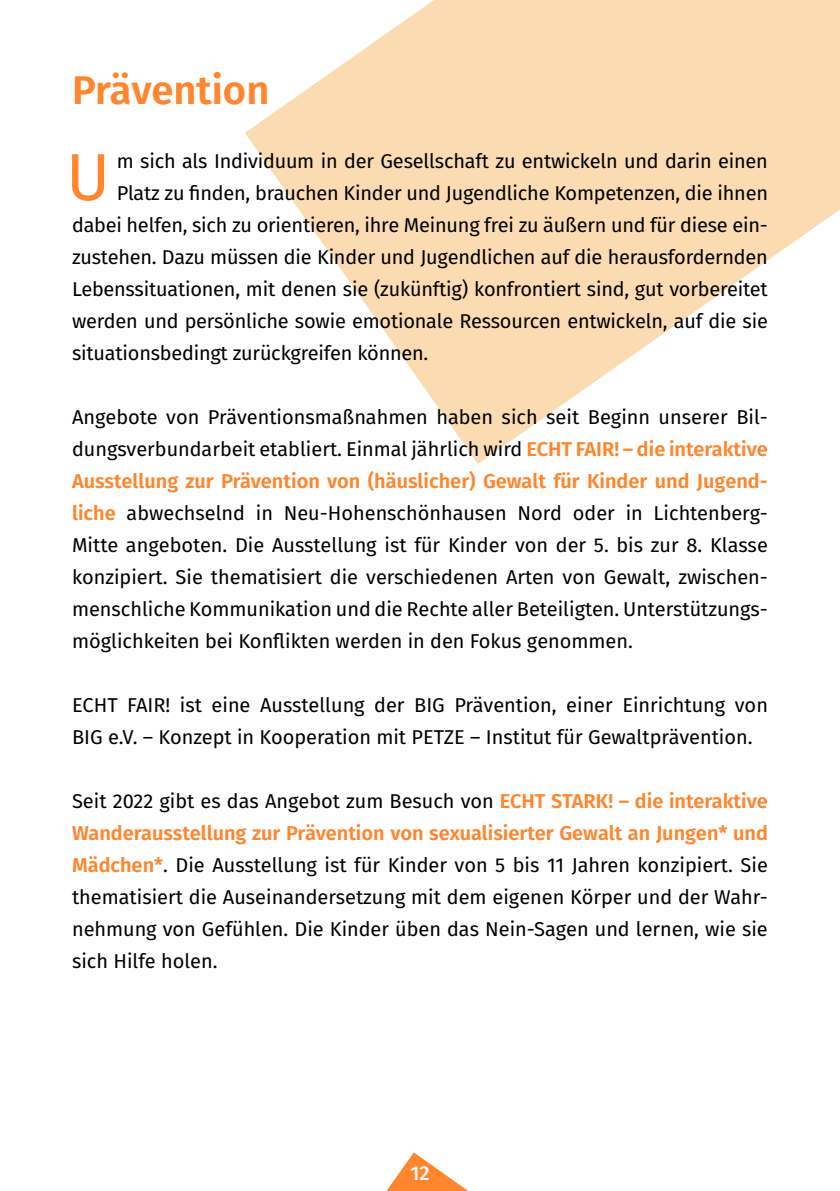
<style>
.page{position:relative;width:840px;height:1191px;background:#fff}
.page>*{position:absolute;margin:0;border:0;box-sizing:border-box;transform-origin:0 0}
.t1{font:66.4px "Fira Sans";color:#ff862d}
.t2{font:600 40px "Fira Sans";color:#ff862d}
.t3{font:20px/32px "Fira Sans";letter-spacing:-.005em;color:#000}
.t4{font:500 20px "Fira Sans";color:#fff}
.s1{font-weight:600;color:#ff862d}
</style>
<div class="page">
<svg style="left:386px;top:1152px;width:82px;height:39px"></svg>
<svg style="left:245px;top:0;width:594px;height:464px;fill:#fbdbb1"></svg>
<h2 class="t2" style="left:72px;top:57px;width:199px">Prävention</h2>
<h1 class="t1" style="left:66px;top:127px;width:45px">U</h1>
<p class="t3" style="left:117px;top:144px;width:652px">m sich als Individuum in der Gesellschaft zu entwickeln und darin einen</p>
<p class="t3" style="left:117px;top:176px;width:652px">Platz zu finden, brauchen Kinder und Jugendliche Kompetenzen, die ihnen</p>
<p class="t3" style="left:72px;top:208px;width:697px">dabei helfen, sich zu orientieren, ihre Meinung frei zu äußern und für diese ein-</p>
<p class="t3" style="left:72px;top:240px;width:697px">zustehen. Dazu müssen die Kinder und Jugendlichen auf die herausfordernden</p>
<p class="t3" style="left:72px;top:272px;width:697px">Lebenssituationen, mit denen sie (zukünftig) konfrontiert sind, gut vorbereitet</p>
<p class="t3" style="left:72px;top:304px;width:697px">werden und persönliche sowie emotionale Ressourcen entwickeln, auf die sie</p>
<p class="t3" style="left:72px;top:336px;width:357px">situationsbedingt zurückgreifen können.</p>
<p class="t3" style="left:72px;top:400px;width:697px">Angebote von Präventionsmaßnahmen haben sich seit Beginn unserer Bil&shy;dungsverbundarbeit etabliert. Einmal jährlich wird <span class="s1">ECHT FAIR! – die interaktive Ausstellung zur Prävention von (häuslicher) Gewalt für Kinder und Jugend-- liche</span> abwechselnd in Neu-Hohenschönhausen Nord oder in Lichtenberg-Mitte angeboten. Die Ausstellung ist für Kinder von der 5. bis zur 8. Klasse konzipiert. Sie thematisiert die verschiedenen Arten von Gewalt, zwischen&shy;menschliche Kommunikation und die Rechte aller Beteiligten. Unterstützungs&shy;möglichkeiten bei Konflikten werden in den Fokus genommen.</p>
<p class="t3" style="left:72px;top:688px;width:697px">ECHT FAIR! ist eine Ausstellung der BIG Prävention, einer Einrichtung von<br>BIG e.V. – Konzept in Kooperation mit PETZE – Institut für Gewaltprävention.</p>
<p class="t3" style="left:72px;top:784px;width:697px;text-align:justify">Seit 2022 gibt es das Angebot zum Besuch von <span class="s1">ECHT STARK! – die interaktive Wanderausstellung zur Prävention von sexualisierter Gewalt an Jungen* und Mädchen*</span>. Die Ausstellung ist für Kinder von 5 bis 11 Jahren konzipiert. Sie thematisiert die Auseinandersetzung mit dem eigenen Körper und der Wahr&shy;nehmung von Gefühlen. Die Kinder üben das Nein-Sagen und lernen, wie sie sich Hilfe holen.</p>
<p class="t4" style="left:410px;top:1157px;width:21px">12</p>
</div>
